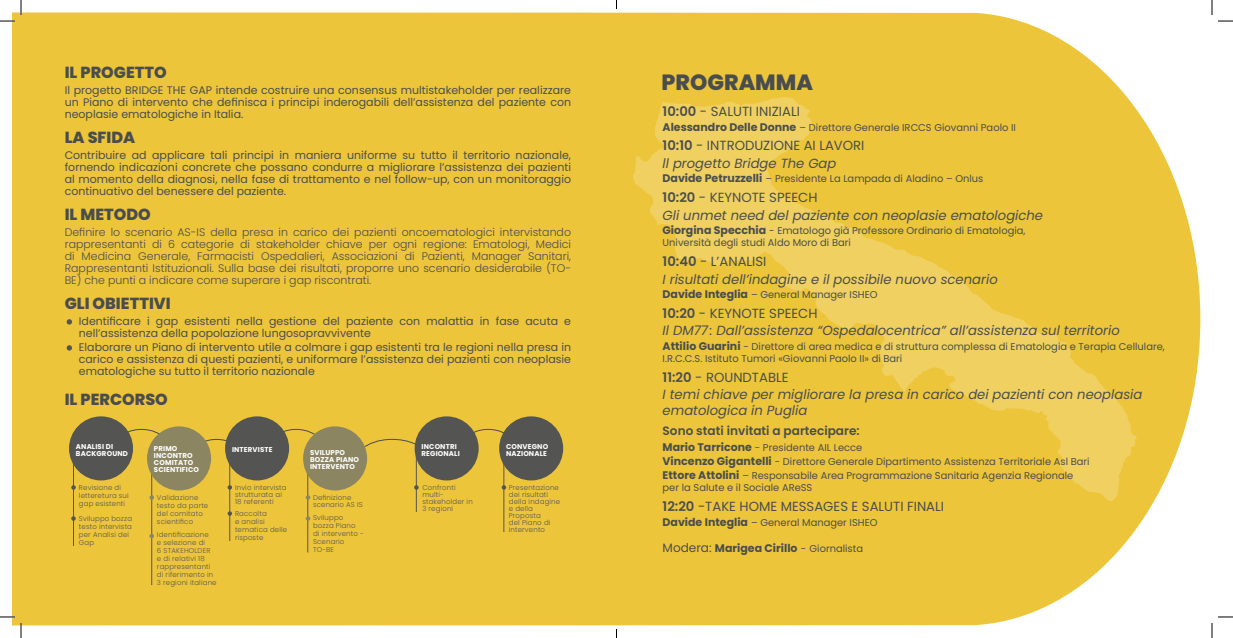
<style>
.page{position:relative;width:1233px;height:638px;background:#fff}
.page>*{position:absolute;margin:0;border:0;box-sizing:border-box;transform-origin:0 0}
.t1{font:800 22px "Poppins";color:#4a4d4d}
.t2{font:800 16px "Poppins";color:#4a4d4d}
.t3{font:italic 13.2px/15.4px "Poppins";color:#4a4d4d}
.t4{font:13.2px "Poppins";color:#4a4d4d}
.t5{font:600 12.1px "Poppins";color:#4a4d4d}
.t6{font:11px/12px "Poppins";color:#4a4d4d;text-align:justify}
.t7{font:300 11px/12px "Poppins";color:#4a4d4d;text-align:justify}
.t8{font:700 11px "Poppins";color:#4a4d4d}
.t9{font:9.9px "Poppins";color:#4a4d4d}
.t10{font:300 7px/8px "Poppins";letter-spacing:.02em;color:#545553}
.t11{font:700 7px/7px "Poppins";letter-spacing:.02em;color:#fff}
.s1{font-weight:600}
.s2{font-weight:700;font-size:11px}
.s3{font-weight:400;font-size:12.1px}
.s4{font-weight:400;font-size:9.9px}
</style>
<div class="page">
<div style="left:12px;top:12px;width:1188px;height:613px;background:#edc53b"></div>
<img style="left:633px;top:98px;width:503px;height:402px">
<svg style="left:67px;top:319px;width:5px;height:5px"></svg>
<svg style="left:67px;top:345px;width:5px;height:5px"></svg>
<svg style="left:127px;top:429px;width:37px;height:19px"></svg>
<svg style="left:205px;top:439px;width:21px;height:19px"></svg>
<svg style="left:283px;top:429px;width:37px;height:19px"></svg>
<svg style="left:361px;top:439px;width:54px;height:19px"></svg>
<svg style="left:472px;top:429px;width:33px;height:19px"></svg>
<hr style="left:73px;top:444px;width:1px;height:101px;background:#545553">
<hr style="left:151px;top:454px;width:1px;height:130px;background:#545553">
<hr style="left:229px;top:444px;width:1px;height:96px;background:#545553">
<hr style="left:307px;top:454px;width:1px;height:98px;background:#545553">
<hr style="left:416px;top:444px;width:1px;height:67px;background:#545553">
<hr style="left:503px;top:444px;width:1px;height:87px;background:#545553">
<div style="left:69px;top:416px;width:64px;height:64px;background:#545553;border-radius:50%"></div>
<div style="left:147px;top:426px;width:64px;height:64px;background:#8c8562;border-radius:50%"></div>
<div style="left:225px;top:416px;width:64px;height:64px;background:#545553;border-radius:50%"></div>
<div style="left:303px;top:426px;width:64px;height:64px;background:#8c8562;border-radius:50%"></div>
<div style="left:414px;top:416px;width:64px;height:64px;background:#545553;border-radius:50%"></div>
<div style="left:499px;top:416px;width:64px;height:64px;background:#545553;border-radius:50%"></div>
<svg style="left:71px;top:485px;width:5px;height:4px"></svg>
<svg style="left:71px;top:516px;width:5px;height:4px"></svg>
<svg style="left:149px;top:495px;width:5px;height:4px"></svg>
<svg style="left:149px;top:533px;width:5px;height:5px"></svg>
<svg style="left:227px;top:485px;width:5px;height:4px"></svg>
<svg style="left:227px;top:511px;width:5px;height:4px"></svg>
<svg style="left:306px;top:495px;width:4px;height:4px"></svg>
<svg style="left:306px;top:516px;width:4px;height:4px"></svg>
<svg style="left:414px;top:485px;width:5px;height:4px"></svg>
<svg style="left:501px;top:485px;width:5px;height:4px"></svg>
<svg style="left:1218px;top:20px;width:15px;height:2px"></svg>
<svg style="left:1218px;top:616px;width:15px;height:1px"></svg>
<svg style="left:0;top:0;width:22px;height:22px"></svg>
<svg style="left:0;top:616px;width:22px;height:21px"></svg>
<svg style="left:1211px;top:0;width:1px;height:15px"></svg>
<svg style="left:1211px;top:623px;width:1px;height:14px"></svg>
<p class="t2" style="left:65px;top:63px;width:103px">IL PROGETTO</p>
<p class="t6" style="left:65px;top:84px;width:508px">Il progetto BRIDGE THE GAP intende costruire una consensus multistakeholder per realizzare un Piano di intervento che definisca i principi inderogabili dell’assistenza del paziente con neoplasie ematologiche in Italia.</p>
<p class="t2" style="left:65px;top:128px;width:72px">LA SFIDA</p>
<p class="t6" style="left:65px;top:149px;width:508px">Contribuire ad applicare tali principi in maniera uniforme su tutto il territorio nazionale, fornendo indicazioni concrete che possano condurre a migliorare l’assistenza dei pazienti al momento della diagnosi, nella fase di trattamento e nel follow-up, con un monitoraggio continuativo del benessere del paziente.</p>
<p class="t2" style="left:65px;top:205px;width:88px">IL METODO</p>
<p class="t7" style="left:65px;top:226px;width:508px">Definire lo scenario AS-IS della presa in carico dei pazienti oncoematologici intervistando rappresentanti di 6 categorie di stakeholder chiave per ogni regione: Ematologi, Medici di Medicina Generale, Farmacisti Ospedalieri, Associazioni di Pazienti, Manager Sanitari, Rappresentanti Istituzionali. Sulla base dei risultati, proporre uno scenario desiderabile (TO-BE) che punti a indicare come superare i gap riscontrati.</p>
<p class="t2" style="left:65px;top:294px;width:108px">GLI OBIETTIVI</p>
<p class="t6" style="left:79px;top:315px;width:494px">Identificare i gap esistenti nella gestione del paziente con malattia in fase acuta e nell’assistenza della popolazione lungosopravvivente</p>
<p class="t6" style="left:79px;top:341px;width:494px">Elaborare un Piano di intervento utile a colmare i gap esistenti tra le regioni nella presa in carico e assistenza di questi pazienti, e uniformare l’assistenza dei pazienti con neoplasie ematologiche su tutto il territorio nazionale</p>
<p class="t2" style="left:65px;top:390px;width:105px">IL PERCORSO</p>
<p class="t11" style="left:76px;top:442px;width:39px">ANALISI DI</p>
<p class="t11" style="left:76px;top:449px;width:53px">BACKGROUND</p>
<p class="t11" style="left:154px;top:444px;width:47px">PRIMO<br>INCONTRO<br>COMITATO<br>SCIENTIFICO</p>
<p class="t11" style="left:232px;top:446px;width:42px">INTERVISTE</p>
<p class="t11" style="left:421px;top:442px;width:40px">INCONTRI<br>REGIONALI</p>
<p class="t11" style="left:506px;top:442px;width:44px">CONVEGNO<br>NAZIONALE</p>
<p class="t11" style="left:310px;top:449px;width:50px">SVILUPPO<br>BOZZA PIANO<br>INTERVENTO</p>
<p class="t10" style="left:79px;top:483px;width:51px">Revisione di letteretura sui gap esistenti</p>
<p class="t10" style="left:157px;top:493px;width:53px">Validazione testo da parte del comitato scientifico</p>
<p class="t10" style="left:79px;top:514px;width:55px">Sviluppo bozza testo intervista per Analisi dei<br>Gap</p>
<p class="t10" style="left:157px;top:530px;width:61px">Identificazione<br>e selezione di<br>6 STAKEHOLDER e di relativi 18 rappresentanti di riferimento in<br>3 regioni italiane</p>
<p class="t10" style="left:235px;top:483px;width:53px;line-height:7px">Invio intervista strutturata ai<br>18 referenti</p>
<p class="t10" style="left:313px;top:493px;width:51px;line-height:7px">Definizione scenario AS IS</p>
<p class="t10" style="left:422px;top:483px;width:52px;line-height:7px">Confronti multi&shy;stakeholder in<br>3 regioni</p>
<p class="t10" style="left:509px;top:483px;width:53px;line-height:7px">Presentazione dei risultati della indagine e della<br>Proposta<br>del Piano di intervento</p>
<p class="t10" style="left:235px;top:509px;width:54px">Raccolta<br>e analisi tematica delle risposte</p>
<p class="t10" style="left:313px;top:513px;width:52px">Sviluppo bozza Piano di intervento -<br>Scenario</p>
<p class="t10" style="left:313px;top:545px;width:23px">TO-BE</p>
<p class="t1" style="left:661px;top:70px;width:153px">PROGRAMMA</p>
<p class="t4" style="left:662px;top:104px;width:139px"><span class="s1">10:00</span> - SALUTI INIZIALI</p>
<p class="t9" style="left:662px;top:121px;width:355px"><span class="s2">Alessandro Delle Donne</span> – Direttore Generale IRCCS Giovanni Paolo II</p>
<p class="t4" style="left:662px;top:138px;width:203px"><span class="s1">10:10</span> - INTRODUZIONE AI LAVORI</p>
<p class="t3" style="left:662px;top:156px;width:175px">ll progetto Bridge The Gap</p>
<p class="t9" style="left:662px;top:173px;width:322px"><span class="s2">Davide Petruzzelli</span> – Presidente La Lampada di Aladino – Onlus</p>
<p class="t4" style="left:662px;top:190px;width:156px"><span class="s1">10:20</span> - KEYNOTE SPEECH</p>
<p class="t3" style="left:662px;top:207px;width:382px">Gli unmet need del paziente con neoplasie ematologiche</p>
<p class="t9" style="left:662px;top:225px;width:364px"><span class="s2">Giorgina Specchia</span> - Ematologo già Professore Ordinario di Ematologia,</p>
<p class="t9" style="left:662px;top:237px;width:190px">Università degli studi Aldo Moro di Bari</p>
<p class="t4" style="left:662px;top:254px;width:105px"><span class="s1">10:40</span> - L’ANALISI</p>
<p class="t3" style="left:662px;top:271px;width:337px">I risultati dell’indagine e il possibile nuovo scenario</p>
<p class="t9" style="left:662px;top:289px;width:216px"><span class="s2">Davide Integlia</span> – General Manager ISHEO</p>
<p class="t4" style="left:662px;top:305px;width:156px"><span class="s1">10:20</span> - KEYNOTE SPEECH</p>
<p class="t3" style="left:662px;top:323px;width:459px">Il DM77: Dall’assistenza “Ospedalocentrica” all’assistenza sul territorio</p>
<p class="t9" style="left:662px;top:340px;width:504px"><span class="s2">Attilio Guarini</span> - Direttore di area medica e di struttura complessa di Ematologia e Terapia Cellulare,</p>
<p class="t9" style="left:662px;top:352px;width:241px">I.R.C.C.S. Istituto Tumori «Giovanni Paolo II» di Bari</p>
<p class="t4" style="left:662px;top:369px;width:127px"><span class="s1">11:20</span> - ROUNDTABLE</p>
<p class="t3" style="left:662px;top:387px;width:481px">I temi chiave per migliorare la presa in carico dei pazienti con neoplasia ematologica in Puglia</p>
<p class="t5" style="left:662px;top:423px;width:199px">Sono stati invitati a partecipare:</p>
<p class="t9" style="left:662px;top:441px;width:201px"><span class="s2">Mario Tarricone</span> - Presidente AIL Lecce</p>
<p class="t9" style="left:662px;top:455px;width:428px"><span class="s2">Vincenzo Gigantelli</span> - Direttore Generale Dipartimento Assistenza Territoriale Asl Bari</p>
<p class="t9" style="left:662px;top:470px;width:412px"><span class="s2">Ettore Attolini</span> – Responsabile Area Programmazione Sanitaria Agenzia Regionale</p>
<p class="t9" style="left:662px;top:482px;width:151px">per la Salute e il Sociale AReSS</p>
<p class="t4" style="left:662px;top:498px;width:283px"><span class="s1">12:20</span> -TAKE HOME MESSAGES E SALUTI FINALI</p>
<p class="t9" style="left:662px;top:516px;width:216px"><span class="s2">Davide Integlia</span> – General Manager ISHEO</p>
<p class="t8" style="left:662px;top:541px;width:202px"><span class="s3">Modera:</span> Marigea Cirillo <span class="s4">- Giornalista</span></p>
</div>
